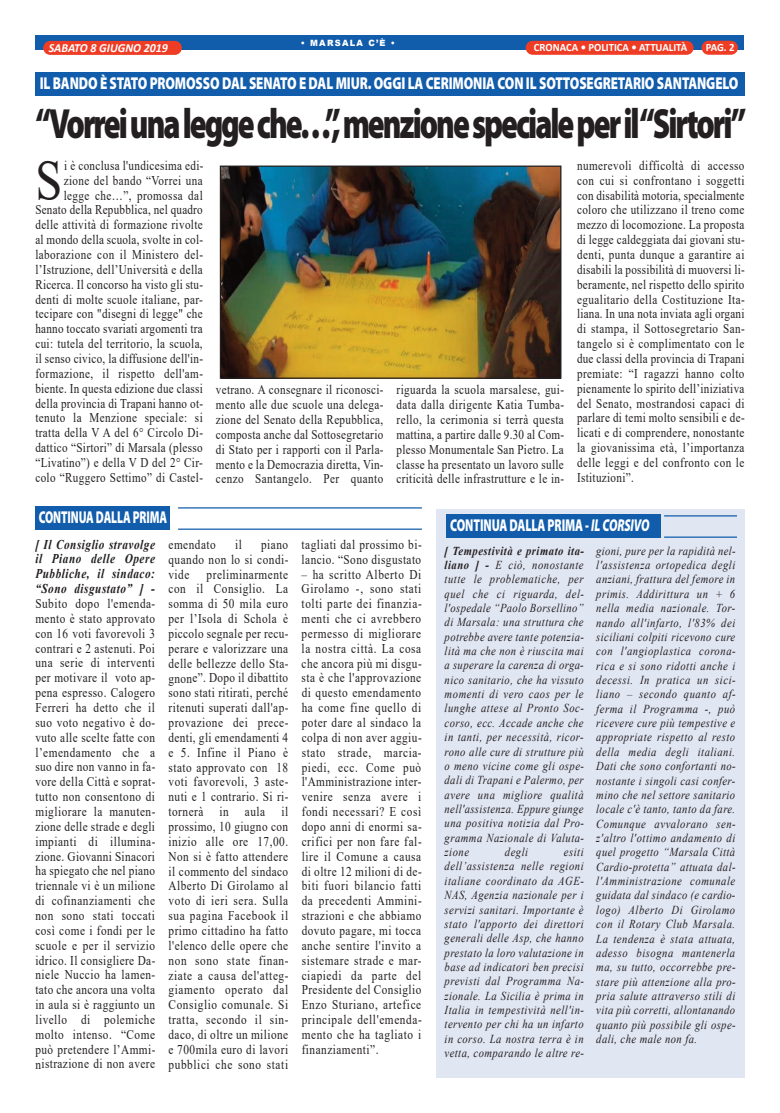
<style>
.page{position:relative;width:780px;height:1113px;background:#fff}
.page>*{position:absolute;margin:0;border:0;box-sizing:border-box;transform-origin:0 0}
.t1{font:58.25px "Times New Roman";color:#231f20;scale:.83 1}
.t2{font:900 42.38px "Myriad Pro";letter-spacing:-.065em;color:#231f20;scale:.74 1}
.t3{font:900 17.25px "Myriad Pro";letter-spacing:-.01em;color:#fff;scale:.76 1}
.t4{font:900 17.25px "Myriad Pro";letter-spacing:-.01em;color:#fff;scale:.68 1}
.t5{font:900 17.25px "Myriad Pro";letter-spacing:-.01em;color:#fff;scale:.66 1}
.t6{font:13.38px/14.9px "Times New Roman";letter-spacing:.035em;color:#231f20;text-align:justify;scale:.84 1}
.t7{font:13.38px/14.9px "Times New Roman";letter-spacing:.035em;color:#231f20;text-align:justify;scale:.83 1}
.t8{font:italic 700 13.38px/14.9px "Times New Roman";letter-spacing:.045em;color:#231f20;text-align:justify;scale:.84 1}
.t9{font:italic 700 12.38px "Calibri";color:#fff;scale:.96 1}
.t10{font:italic 12.12px/14.4px "Times New Roman";letter-spacing:.04em;color:#231f20;text-align:justify;scale:.87 1}
.t11{font:700 11.12px "Calibri";color:#fff;scale:.96 1}
.t12{font:900 8.62px "Arial";letter-spacing:.15em;color:#fff;scale:.96 1}
.s1{font-style:italic}
.s2{font-weight:700}
</style>
<div class="page">
<div style="left:35px;top:35px;width:708px;height:14px;background:#115cab"></div>
<div style="left:701px;top:41px;width:36px;height:14px;background:#ef3c25;border-radius:7px"></div>
<div style="left:525px;top:41px;width:168px;height:14px;background:#ef3c25;border-radius:7px"></div>
<div style="left:43px;top:41px;width:139px;height:14px;background:#ef3c25;border-radius:7px"></div>
<div style="left:36px;top:506px;width:134px;height:24px;background:#115cab"></div>
<div style="left:35px;top:72px;width:709px;height:24px;background:#115cab"></div>
<div style="left:436px;top:509px;width:308px;height:568px;background:#e1e6f3"></div>
<div style="left:446px;top:514px;width:214px;height:23px;background:#115cab"></div>
<hr style="left:664px;top:515px;width:73px;height:1px;background:#115cab">
<hr style="left:664px;top:536px;width:73px;height:2px;background:#115cab">
<hr style="left:178px;top:507px;width:244px;height:1px;background:#115cab">
<hr style="left:178px;top:528px;width:244px;height:2px;background:#115cab">
<img style="left:222px;top:167px;width:337px;height:210px">
<div style="left:220px;top:165px;width:341px;height:214px;border:1px solid #231f20"></div>
<p class="t12" style="left:301px;top:37px;width:100px">• MARSALA C’È •</p>
<p class="t9" style="left:49px;top:42px;width:126px">SABATO 8 GIUGNO 2019</p>
<p class="t11" style="left:534px;top:43px;width:161px">CRONACA • POLITICA • ATTUALITÀ</p>
<p class="t11" style="left:705px;top:43px;width:32px">PAG. 2</p>
<p class="t3" style="left:40px;top:77px;width:920px">IL BANDO È STATO PROMOSSO DAL SENATO E DAL MIUR. OGGI LA CERIMONIA CON IL SOTTOSEGRETARIO SANTANGELO</p>
<h2 class="t2" style="left:35px;top:108px;width:962px">“Vorreiunaleggeche…”,menzionespecialeperil“Sirtori”</h2>
<h1 class="t1" style="left:35px;top:148px;width:34px">S</h1>
<p class="t7" style="left:35px;top:158px;width:204px;text-align:right">i è conclusa l'undicesima edi&shy;zione del bando “Vorrei una legge che…”, promossa dal Senato della Repubblica, nel quadro delle attività di formazione rivolte al mondo della scuola, svolte in col&shy;laborazione con il Ministero del&shy;l’Istruzione, dell’Università e della Ricerca. Il concorso ha visto gli stu&shy;denti di molte scuole italiane, par&shy;tecipare con "disegni di legge" che hanno toccato svariati argomenti tra cui: tutela del territorio, la scuola, il senso civico, la diffusione dell'in&shy;formazione, il rispetto dell'am&shy;biente. In questa edizione due classi della provincia di Trapani hanno ot&shy;tenuto la Menzione speciale: si tratta della V A del 6° Circolo Di&shy;dattico “Sirtori” di Marsala (plesso “Livatino”) e della V D del 2° Cir&shy;colo “Ruggero Settimo” di Castel-</p>
<p class="t5" style="left:39px;top:511px;width:196px">CONTINUA DALLA PRIMA</p>
<p class="t7" style="left:216px;top:382px;width:203px">vetrano. A consegnare il riconosci&shy;mento alle due scuole una delega&shy;zione del Senato della Repubblica, composta anche dal Sottosegretario di Stato per i rapporti con il Parla&shy;mento e la Democrazia diretta, Vin&shy;cenzo Santangelo. Per quanto</p>
<p class="t7" style="left:396px;top:382px;width:203px">riguarda la scuola marsalese, gui&shy;data dalla dirigente Katia Tumba&shy;rello, la cerimonia si terrà questa mattina, a partire dalle 9.30 al Com&shy;plesso Monumentale San Pietro. La classe ha presentato un lavoro sulle criticità delle infrastrutture e le in-</p>
<p class="t7" style="left:577px;top:158px;width:203px">numerevoli difficoltà di accesso con cui si confrontano i soggetti con disabilità motoria, specialmente coloro che utilizzano il treno come mezzo di locomozione. La proposta di legge caldeggiata dai giovani stu&shy;denti, punta dunque a garantire ai disabili la possibilità di muoversi li&shy;beramente, nel rispetto dello spirito egualitario della Costituzione Ita&shy;liana. In una nota inviata agli organi di stampa, il Sottosegretario San&shy;tangelo si è complimentato con le due classi della provincia di Trapani premiate: “I ragazzi hanno colto pienamente lo spirito dell’iniziativa del Senato, mostrandosi capaci di parlare di temi molto sensibili e de&shy;licati e di comprendere, nonostante la giovanissima età, l’importanza delle leggi e del confronto con le Istituzioni”.</p>
<p class="t4" style="left:450px;top:519px;width:295px">CONTINUA DALLA PRIMA - <span class="s1">IL CORSIVO</span></p>
<p class="t8" style="left:35px;top:536px;width:144px">[ Il Consiglio stravolge il Piano delle Opere Pubbliche, il sindaco: “Sono disgustato” ] -</p>
<p class="t6" style="left:35px;top:596px;width:144px">Subito dopo l'emenda&shy;mento è stato approvato con 16 voti favorevoli 3 contrari e 2 astenuti. Poi una serie di interventi per motivare il voto ap&shy;pena espresso. Calogero Ferreri ha detto che il suo voto negativo è do&shy;vuto alle scelte fatte con l’emendamento che a suo dire non vanno in fa&shy;vore della Città e soprat&shy;tutto non consentono di migliorare la manuten&shy;zione delle strade e degli impianti di illumina&shy;zione. Giovanni Sinacori ha spiegato che nel piano triennale vi è un milione di cofinanziamenti che non sono stati toccati così come i fondi per le scuole e per il servizio idrico. Il consigliere Da&shy;niele Nuccio ha lamen&shy;tato che ancora una volta in aula si è raggiunto un livello di polemiche molto intenso. “Come può pretendere l’Ammi&shy;nistrazione di non avere</p>
<p class="t6" style="left:168px;top:537px;width:144px;text-indent:93px">piano quando non lo si condi&shy;vide</p>
<p class="t6" style="left:168px;top:537px;width:58px">emendato</p>
<p class="t6" style="left:235px;top:537px;width:10px">il</p>
<p class="t6" style="left:168px;top:566px;width:144px;text-indent:38px">preliminarmente con il Consiglio. La somma di 50 mila euro per l’Isola di Schola è piccolo segnale per recu&shy;perare e valorizzare una delle bellezze dello Sta&shy;gnone”. Dopo il dibattito sono stati ritirati, perché ritenuti superati dall'ap&shy;provazione dei prece&shy;denti, gli emendamenti 4 e 5. Infine il Piano è stato approvato con 18 voti favorevoli, 3 aste&shy;nuti e 1 contrario. Si ri&shy;tornerà in aula il prossimo, 10 giugno con inizio alle ore 17,00.<br>Non si è fatto attendere il commento del sindaco Alberto Di Girolamo al voto di ieri sera. Sulla sua pagina Facebook il primo cittadino ha fatto l'elenco delle opere che non sono state finan&shy;ziate a causa del'atteg&shy;giamento operato dal Consiglio comunale. Si tratta, secondo il sin&shy;daco, di oltre un milione e 700mila euro di lavori pubblici che sono stati</p>
<p class="t6" style="left:301px;top:537px;width:144px">tagliati dal prossimo bi&shy;lancio. “Sono disgustato</p>
<p class="t6" style="left:301px;top:566px;width:144px">– ha scritto Alberto Di Girolamo -, sono stati tolti parte dei finanzia&shy;menti che ci avrebbero permesso di migliorare la nostra città. La cosa che ancora più mi disgu&shy;sta è che l'approvazione di questo emendamento ha come fine quello di poter dare al sindaco la colpa di non aver aggiu&shy;stato strade, marcia&shy;piedi, ecc. Come può l'Amministrazione inter&shy;venire senza avere i fondi necessari? E così dopo anni di enormi sa&shy;crifici per non fare fal&shy;lire il Comune a causa di oltre 12 milioni di de&shy;biti fuori bilancio fatti da precedenti Ammini&shy;strazioni e che abbiamo dovuto pagare, mi tocca anche sentire l'invito a sistemare strade e mar&shy;ciapiedi da parte del Presidente del Consiglio Enzo Sturiano, artefice principale dell'emenda&shy;mento che ha tagliato i finanziamenti”.</p>
<p class="t10" style="left:444px;top:543px;width:162px"><span class="s2">[ Tempestività e primato ita&shy;liano ] -</span> E ciò, nonostante tutte le problematiche, per quel che ci riguarda, del&shy;l'ospedale “Paolo Borsellino” di Marsala: una struttura che potrebbe avere tante potenzia&shy;lità ma che non è riuscita mai a superare la carenza di orga&shy;nico sanitario, che ha vissuto momenti di vero caos per le lunghe attese al Pronto Soc&shy;corso, ecc. Accade anche che in tanti, per necessità, ricor&shy;rono alle cure di strutture più o meno vicine come gli ospe&shy;dali di Trapani e Palermo, per avere una migliore qualità nell'assistenza. Eppure giunge una positiva notizia dal Pro&shy;gramma Nazionale di Valuta&shy;zione</p>
<p class="t10" style="left:505px;top:845px;width:28px">degli</p>
<p class="t10" style="left:444px;top:845px;width:162px;text-indent:119px">esiti dell’assistenza nelle regioni italiane coordinato da AGE-NAS, Agenzia nazionale per i servizi sanitari. Importante è stato l'apporto dei direttori generali delle Asp, che hanno prestato la loro valutazione in base ad indicatori ben precisi previsti dal Programma Na&shy;zionale. La Sicilia è prima in Italia in tempestività nell'in&shy;tervento per chi ha un infarto in corso. La nostra terra è in vetta, comparando le altre re-</p>
<p class="t10" style="left:596px;top:543px;width:162px">gioni, pure per la rapidità nel&shy;l'assistenza ortopedica degli anziani, frattura del femore in primis. Addirittura un + 6 nella media nazionale. Tor&shy;nando all'infarto, l'83% dei siciliani colpiti ricevono cure con l'angioplastica corona&shy;rica e si sono ridotti anche i decessi. In pratica un sici&shy;liano – secondo quanto af&shy;ferma il Programma -, può ricevere cure più tempestive e appropriate rispetto al resto della media degli italiani.<br>Dati che sono confortanti no&shy;nostante i singoli casi confer&shy;mino che nel settore sanitario locale c'è tanto, tanto da fare.<br>Comunque avvalorano sen&shy;z'altro l'ottimo andamento di quel progetto “Marsala Città Cardio-protetta” attuata dal&shy;l'Amministrazione comunale guidata dal sindaco (e cardio&shy;logo) Alberto Di Girolamo con il Rotary Club Marsala.<br>La tendenza è stata attuata, adesso bisogna mantenerla ma, su tutto, occorrebbe pre&shy;stare più attenzione alla pro&shy;pria salute attraverso stili di vita più corretti, allontanando quanto più possibile gli ospe&shy;dali, che male non fa.</p>
</div>
